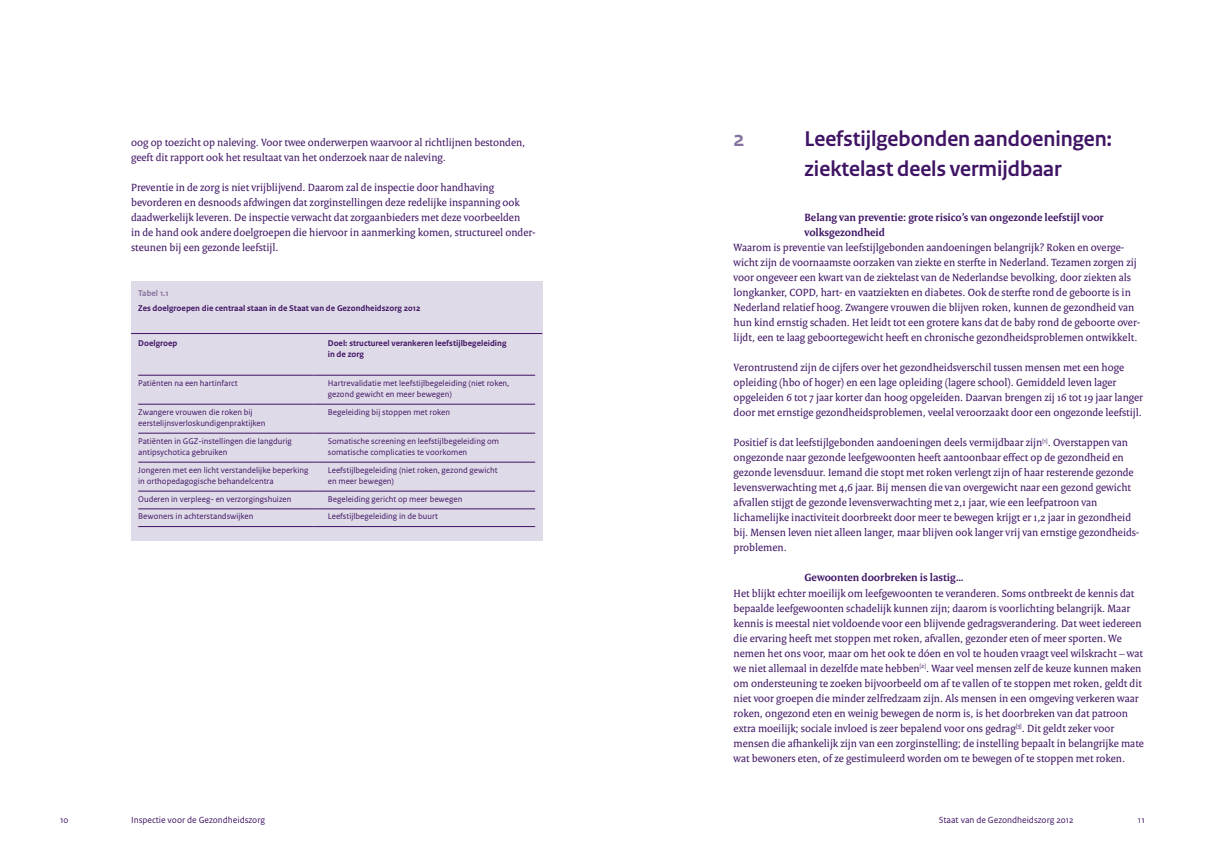
<style>
.page{position:relative;width:1205px;height:851px;background:#fff}
.page>*{position:absolute;margin:0;border:0;box-sizing:border-box;transform-origin:0 0}
.t1{font:700 22.5px/30px "Rijksoverheid Sans Heading";color:#3f1464}
.t2{font:700 22.5px "Rijksoverheid Sans Heading";color:#85729f}
.t3{font:11.25px/15px "Rijksoverheid Serif";color:#3f1464}
.t4{font:700 11.25px/15px "Rijksoverheid Serif";color:#3f1464}
.t5{font:9.38px "Rijksoverheid Sans Text";color:#3f1464}
.t6{font:8.75px/11.2px "Rijksoverheid Sans Text";color:#3f1464}
.t7{font:700 8.75px/11.2px "Rijksoverheid Sans Text";color:#3f1464}
.t8{font:700 8.75px "Rijksoverheid Sans Text";color:#85729f}
</style>
<div class="page">
<div style="left:131px;top:281px;width:411px;height:260px;background:#dfdae7"></div>
<hr style="left:131px;top:333px;width:411px;height:1px;background:#3f1464">
<hr style="left:138px;top:375px;width:176px;height:1px;background:#3f1464">
<hr style="left:314px;top:375px;width:221px;height:1px;background:#3f1464">
<hr style="left:138px;top:404px;width:176px;height:1px;background:#3f1464">
<hr style="left:314px;top:404px;width:221px;height:1px;background:#3f1464">
<hr style="left:138px;top:433px;width:176px;height:1px;background:#3f1464">
<hr style="left:314px;top:433px;width:221px;height:1px;background:#3f1464">
<hr style="left:138px;top:462px;width:176px;height:1px;background:#3f1464">
<hr style="left:314px;top:462px;width:221px;height:1px;background:#3f1464">
<hr style="left:138px;top:491px;width:176px;height:1px;background:#3f1464">
<hr style="left:314px;top:491px;width:221px;height:1px;background:#3f1464">
<hr style="left:138px;top:508px;width:176px;height:1px;background:#3f1464">
<hr style="left:314px;top:508px;width:221px;height:1px;background:#3f1464">
<hr style="left:138px;top:526px;width:176px;height:1px;background:#3f1464">
<hr style="left:314px;top:526px;width:221px;height:1px;background:#3f1464">
<p class="t3" style="left:131px;top:135px;width:396px">oog op toezicht op naleving. Voor twee onderwerpen waarvoor al richtlijnen bestonden, geeft dit rapport ook het resultaat van het onderzoek naar de naleving.</p>
<p class="t3" style="left:131px;top:180px;width:406px">Preventie in de zorg is niet vrijblijvend. Daarom zal de inspectie door handhaving bevorderen en desnoods afdwingen dat zorginstellingen deze redelijke inspanning ook daadwerkelijk leveren. De inspectie verwacht dat zorgaanbieders met deze voorbeelden<br>in de hand ook andere doelgroepen die hiervoor in aanmerking komen, structureel onder&shy;steunen bij een gezonde leefstijl.</p>
<p class="t8" style="left:138px;top:288px;width:32px">Tabel 1.1</p>
<p class="t7" style="left:138px;top:303px;width:284px">Zes doelgroepen die centraal staan in de Staat van de Gezondheidszorg 2012</p>
<p class="t7" style="left:138px;top:337px;width:41px">Doelgroep</p>
<p class="t7" style="left:328px;top:337px;width:180px">Doel: structureel verankeren leefstijlbegeleiding in de zorg</p>
<p class="t6" style="left:138px;top:377px;width:101px">Patiënten na een hartinfarct</p>
<p class="t6" style="left:328px;top:377px;width:183px">Hartrevalidatie met leefstijlbegeleiding (niet roken, gezond gewicht en meer bewegen)</p>
<p class="t6" style="left:138px;top:406px;width:129px">Zwangere vrouwen die roken bij eerstelijnsverloskundigenpraktijken</p>
<p class="t6" style="left:328px;top:406px;width:124px">Begeleiding bij stoppen met roken</p>
<p class="t6" style="left:138px;top:435px;width:155px">Patiënten in GGZ-instellingen die langdurig antipsychotica gebruiken</p>
<p class="t6" style="left:328px;top:435px;width:173px">Somatische screening en leefstijlbegeleiding om somatische complicaties te voorkomen</p>
<p class="t6" style="left:138px;top:464px;width:172px">Jongeren met een licht verstandelijke beperking in orthopedagogische behandelcentra</p>
<p class="t6" style="left:328px;top:464px;width:171px">Leefstijlbegeleiding (niet roken, gezond gewicht en meer bewegen)</p>
<p class="t6" style="left:138px;top:493px;width:155px">Ouderen in verpleeg- en verzorgingshuizen</p>
<p class="t6" style="left:328px;top:493px;width:136px">Begeleiding gericht op meer bewegen</p>
<p class="t6" style="left:138px;top:511px;width:117px">Bewoners in achterstandswijken</p>
<p class="t6" style="left:328px;top:511px;width:112px">Leefstijlbegeleiding in de buurt</p>
<h1 class="t2" style="left:733px;top:126px;width:13px">2</h1>
<h1 class="t1" style="left:804px;top:124px;width:309px">Leefstijlgebonden aandoeningen: ziektelast deels vermijdbaar</h1>
<p class="t4" style="left:804px;top:210px;width:301px">Belang van preventie: grote risico’s van ongezonde leefstijl voor volksgezondheid</p>
<p class="t3" style="left:733px;top:240px;width:408px">Waarom is preventie van leefstijlgebonden aandoeningen belangrijk? Roken en overge&shy;wicht zijn de voornaamste oorzaken van ziekte en sterfte in Nederland. Tezamen zorgen zij voor ongeveer een kwart van de ziektelast van de Nederlandse bevolking, door ziekten als longkanker, COPD, hart- en vaatziekten en diabetes. Ook de sterfte rond de geboorte is in Nederland relatief hoog. Zwangere vrouwen die blijven roken, kunnen de gezondheid van hun kind ernstig schaden. Het leidt tot een grotere kans dat de baby rond de geboorte over&shy;lijdt, een te laag geboortegewicht heeft en chronische gezondheidsproblemen ontwikkelt.</p>
<p class="t3" style="left:733px;top:360px;width:411px">Verontrustend zijn de cijfers over het gezondheidsverschil tussen mensen met een hoge opleiding (hbo of hoger) en een lage opleiding (lagere school). Gemiddeld leven lager opgeleiden 6 tot 7 jaar korter dan hoog opgeleiden. Daarvan brengen zij 16 tot 19 jaar langer door met ernstige gezondheidsproblemen, veelal veroorzaakt door een ongezonde leefstijl.</p>
<p class="t3" style="left:733px;top:435px;width:407px">Positief is dat leefstijlgebonden aandoeningen deels vermijdbaar zijn<sup>[1]</sup>. Overstappen van ongezonde naar gezonde leefgewoonten heeft aantoonbaar effect op de gezondheid en gezonde levensduur. Iemand die stopt met roken verlengt zijn of haar resterende gezonde levensverwachting met 4,6 jaar. Bij mensen die van overgewicht naar een gezond gewicht afvallen stijgt de gezonde levensverwachting met 2,1 jaar, wie een leefpatroon van lichamelijke inactiviteit doorbreekt door meer te bewegen krijgt er 1,2 jaar in gezondheid bij. Mensen leven niet alleen langer, maar blijven ook langer vrij van ernstige gezondheids&shy;problemen.</p>
<p class="t4" style="left:804px;top:570px;width:160px">Gewoonten doorbreken is lastig…</p>
<p class="t3" style="left:733px;top:585px;width:412px">Het blijkt echter moeilijk om leefgewoonten te veranderen. Soms ontbreekt de kennis dat bepaalde leefgewoonten schadelijk kunnen zijn; daarom is voorlichting belangrijk. Maar kennis is meestal niet voldoende voor een blijvende gedragsverandering. Dat weet iedereen die ervaring heeft met stoppen met roken, afvallen, gezonder eten of meer sporten. We nemen het ons voor, maar om het ook te dóen en vol te houden vraagt veel wilskracht – wat we niet allemaal in dezelfde mate hebben<sup>[2]</sup>. Waar veel mensen zelf de keuze kunnen maken om ondersteuning te zoeken bijvoorbeeld om af te vallen of te stoppen met roken, geldt dit niet voor groepen die minder zelfredzaam zijn. Als mensen in een omgeving verkeren waar roken, ongezond eten en weinig bewegen de norm is, is het doorbreken van dat patroon extra moeilijk; sociale invloed is zeer bepalend voor ons gedrag<sup>[3]</sup>. Dit geldt zeker voor mensen die afhankelijk zijn van een zorginstelling; de instelling bepaalt in belangrijke mate wat bewoners eten, of ze gestimuleerd worden om te bewegen of te stoppen met roken.</p>
<p class="t5" style="left:60px;top:814px;width:10px">10</p>
<p class="t5" style="left:131px;top:814px;width:135px">Inspectie voor de Gezondheidszorg</p>
<p class="t5" style="left:939px;top:814px;width:137px">Staat van de Gezondheidszorg 2012</p>
<p class="t5" style="left:1138px;top:814px;width:8px">11</p>
</div>
